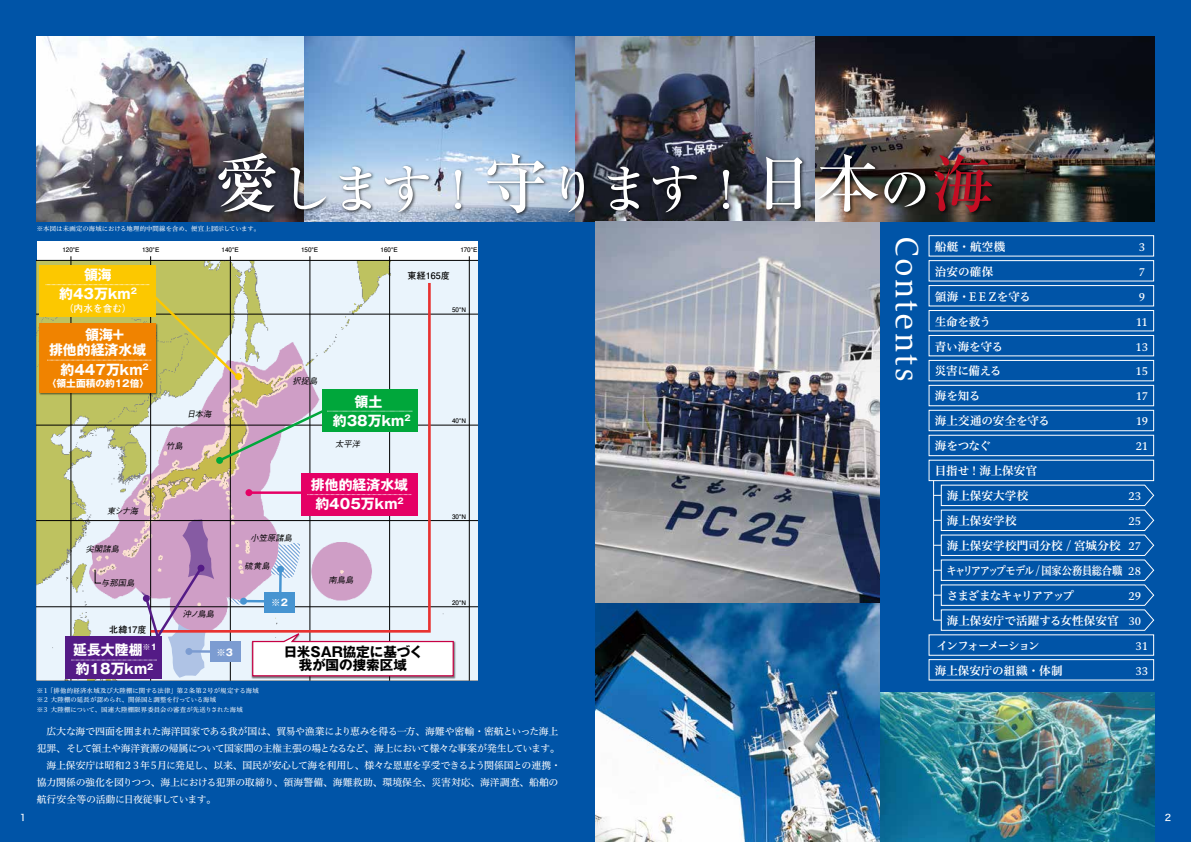
<style>
.page{position:relative;width:1191px;height:842px;background:#0054a7}
.page>*{position:absolute;margin:0;border:0;box-sizing:border-box;transform-origin:0 0}
.t1{font:500 51px "Ryumin Pr 6 N";color:#fff}
.t2{font:30px "Hiragino UD Serif Std W4";letter-spacing:.06em;color:#fff}
.t3{font:700 13.9px/15.3px "Gothic MB101 Pro";color:#fff;text-align:center}
.t4{font:700 13.5px/13.7px "Gothic MB101 Pro";color:#000;text-align:center}
.t5{font:11.6px/24.9px "Hiragino UD Serif Std W6";letter-spacing:-.015em;color:#fff;text-align:justify}
.t6{font:11.6px "Hiragino UD Serif Std W6";letter-spacing:-.135em;color:#fff}
.t7{font:11.6px "Hiragino UD Serif Std W6";letter-spacing:-.095em;color:#fff}
.t8{font:11.6px "Hiragino UD Serif Std W6";letter-spacing:.005em;color:#fff}
.t9{font:10.4px "Hiragino UD Serif Std W6";letter-spacing:-.02em;color:#fff}
.t10{font:9.9px/17px "Hiragino UD Serif Std W4";letter-spacing:-.04em;color:#fff}
.t11{font:700 9.7px "Gothic MB101 Pro";color:#fff}
.t12{font:700 9.7px "Futo Go B101 Pro";color:#fff}
.t13{font:700 9.4px "Gothic MB101 Pro";color:#fff}
.t14{font:9.2px "Hira Kaku Std W5";color:#fff}
.t15{font:700 9px "Futo Go B101 Pro";color:#000}
.t16{font:italic 500 8.3px "Gothic BBB Pro";color:#000}
.t17{font:6.4px/9.2px "Hiragino UD Serif Std W4";letter-spacing:.015em;color:#fff}
.t18{font:700 6.3px "Futo Go B101 Pro";color:#000}
.s1{font-size:63.8px}
.s2{font-size:63.8px;color:#c30d23}
.s3{font-size:10.4px}
</style>
<div class="page">
<img style="left:37px;top:37px;width:1117px;height:184px">
<img style="left:595px;top:234px;width:284px;height:608px">
<img style="left:879px;top:693px;width:275px;height:149px">
<img style="left:213px;top:148px;width:787px;height:86px">
<hr style="left:933px;top:481px;width:1px;height:139px;background:#fff">
<div style="left:928px;top:235px;width:225px;height:21px;border:1px solid #fff"></div>
<div style="left:928px;top:659px;width:225px;height:21px;border:1px solid #fff"></div>
<div style="left:928px;top:260px;width:225px;height:21px;border:1px solid #fff"></div>
<div style="left:928px;top:285px;width:225px;height:21px;border:1px solid #fff"></div>
<div style="left:928px;top:310px;width:225px;height:21px;border:1px solid #fff"></div>
<div style="left:928px;top:335px;width:225px;height:21px;border:1px solid #fff"></div>
<div style="left:928px;top:360px;width:225px;height:21px;border:1px solid #fff"></div>
<div style="left:928px;top:385px;width:225px;height:21px;border:1px solid #fff"></div>
<div style="left:928px;top:410px;width:225px;height:21px;border:1px solid #fff"></div>
<div style="left:928px;top:435px;width:225px;height:21px;border:1px solid #fff"></div>
<div style="left:928px;top:460px;width:225px;height:21px;border:1px solid #fff"></div>
<svg style="left:933px;top:485px;width:221px;height:146px"></svg>
<div style="left:37px;top:241px;width:441px;height:440px;background:#fff"></div>
<svg style="left:37px;top:260px;width:441px;height:421px;background:#d7dec9"></svg>
<hr style="left:469px;top:260px;width:1px;height:421px;background:#000">
<hr style="left:389px;top:260px;width:1px;height:421px;background:#000">
<hr style="left:310px;top:260px;width:1px;height:421px;background:#000">
<hr style="left:230px;top:260px;width:1px;height:421px;background:#000">
<hr style="left:150px;top:260px;width:1px;height:421px;background:#000">
<hr style="left:71px;top:260px;width:1px;height:421px;background:#000">
<hr style="left:37px;top:607px;width:441px;height:1px;background:#000">
<hr style="left:37px;top:520px;width:441px;height:1px;background:#000">
<hr style="left:37px;top:425px;width:441px;height:1px;background:#000">
<hr style="left:37px;top:314px;width:441px;height:1px;background:#000">
<svg style="left:148px;top:280px;width:284px;height:354px;background:#d9cfd6"></svg>
<img style="left:251px;top:632px;width:205px;height:47px">
<svg style="left:251px;top:630px;width:203px;height:47px"></svg>
<div style="left:40px;top:266px;width:116px;height:51px;background:#fcc800"></div>
<svg style="left:46px;top:284px;width:104px;height:1px"></svg>
<img style="left:39px;top:322px;width:120px;height:73px">
<div style="left:40px;top:323px;width:116px;height:69px;background:#f08300"></div>
<svg style="left:47px;top:294px;width:194px;height:86px"></svg>
<div style="left:322px;top:390px;width:95px;height:42px;background:#00a73b"></div>
<div style="left:245px;top:489px;width:7px;height:7px;background:#e50065;border-radius:50%"></div>
<hr style="left:249px;top:491px;width:59px;height:3px;background:#e50065">
<div style="left:240px;top:598px;width:7px;height:7px;background:#4694d1;border-radius:50%"></div>
<hr style="left:243px;top:600px;width:24px;height:2px;background:#4694d1">
<svg style="left:271px;top:543px;width:29px;height:52px"></svg>
<div style="left:66px;top:637px;width:96px;height:42px;background:#541b86"></div>
<svg style="left:71px;top:519px;width:143px;height:159px"></svg>
<div style="left:264px;top:592px;width:31px;height:20px;background:#4694d1"></div>
<div style="left:185px;top:648px;width:7px;height:7px;background:#7c9cd1;border-radius:50%"></div>
<hr style="left:189px;top:650px;width:24px;height:3px;background:#7c9cd1">
<div style="left:210px;top:641px;width:31px;height:21px;background:#7c9cd1"></div>
<div style="left:301px;top:473px;width:116px;height:42px;background:#e50065"></div>
<svg style="left:307px;top:494px;width:104px;height:1px"></svg>
<svg style="left:216px;top:407px;width:197px;height:57px"></svg>
<h1 class="t1" style="left:216px;top:149px;width:780px"><span class="s1">愛</span>します！<span class="s1">守</span>ります！<span class="s1">日本</span>の<span class="s2">海</span></h1>
<p class="t5" style="left:935px;top:233px;width:72px">船艇・航空機</p>
<p class="t9" style="left:1138px;top:239px;width:8px">3</p>
<p class="t17" style="left:37px;top:223px;width:225px">※本図は未画定の海域における地理的中間線を含め、便宜上図示しています。</p>
<h2 class="t2" style="left:929px;top:236px;width:148px;rotate:90deg">Contents</h2>
<p class="t18" style="left:62px;top:245px;width:19px">120°E</p>
<p class="t18" style="left:142px;top:245px;width:19px">130°E</p>
<p class="t18" style="left:222px;top:245px;width:19px">140°E</p>
<p class="t18" style="left:301px;top:245px;width:19px">150°E</p>
<p class="t18" style="left:380px;top:245px;width:19px">160°E</p>
<p class="t18" style="left:460px;top:245px;width:19px">170°E</p>
<p class="t5" style="left:935px;top:258px;width:60px">治安の確保</p>
<p class="t9" style="left:1138px;top:264px;width:8px">7</p>
<p class="t7" style="left:935px;top:287px;width:97px">領海・ＥＥＺを守る</p>
<p class="t9" style="left:1138px;top:289px;width:8px">9</p>
<p class="t5" style="left:935px;top:308px;width:58px">生命を救う</p>
<p class="t9" style="left:1135px;top:314px;width:13px">11</p>
<p class="t5" style="left:935px;top:333px;width:70px">青い海を守る</p>
<p class="t9" style="left:1135px;top:339px;width:14px">13</p>
<p class="t5" style="left:935px;top:358px;width:68px">災害に備える</p>
<p class="t9" style="left:1135px;top:364px;width:14px">15</p>
<p class="t5" style="left:935px;top:383px;width:47px">海を知る</p>
<p class="t9" style="left:1135px;top:389px;width:14px">17</p>
<p class="t5" style="left:935px;top:408px;width:116px">海上交通の安全を守る</p>
<p class="t9" style="left:1135px;top:414px;width:14px">19</p>
<p class="t5" style="left:935px;top:433px;width:57px">海をつなぐ</p>
<p class="t9" style="left:1135px;top:438px;width:14px">21</p>
<p class="t5" style="left:935px;top:458px;width:104px">目指せ ! 海上保安官</p>
<h3 class="t3" style="left:84px;top:266px;width:29px">領海</h3>
<p class="t12" style="left:64px;top:300px;width:70px">（内水を含む）</p>
<h3 class="t3" style="left:49px;top:325px;width:113px">領海＋<br>排他的経済水域　</h3>
<h3 class="t3" style="left:61px;top:360px;width:90px">約447万km<sup>2</sup></h3>
<p class="t11" style="left:47px;top:375px;width:104px">〈領土面積の約12倍〉</p>
<p class="t15" style="left:408px;top:268px;width:44px">東経165度</p>
<h3 class="t3" style="left:59px;top:284px;width:79px">約43万km<sup>2</sup></h3>
<p class="t18" style="left:452px;top:305px;width:16px">50°N</p>
<p class="t16" style="left:292px;top:374px;width:29px">択捉島</p>
<h3 class="t3" style="left:333px;top:390px;width:79px;line-height:19.1px">領土<br>約38万km<sup>2</sup></h3>
<p class="t16" style="left:187px;top:407px;width:28px">日本海</p>
<p class="t18" style="left:452px;top:416px;width:16px">40°N</p>
<p class="t16" style="left:335px;top:438px;width:29px">太平洋</p>
<p class="t16" style="left:166px;top:440px;width:20px">竹島</p>
<h3 class="t3" style="left:311px;top:475px;width:99px">排他的経済水域</h3>
<p class="t8" style="left:947px;top:487px;width:83px">海上保安大学校</p>
<p class="t9" style="left:1128px;top:488px;width:14px">23</p>
<p class="t5" style="left:947px;top:508px;width:71px">海上保安学校</p>
<p class="t9" style="left:1128px;top:513px;width:14px">25</p>
<p class="t5" style="left:946px;top:533px;width:196px">海上保安学校門司分校 / 宮城分校 <span class="s3">27</span>キャリアアップモデル/ 国家公務員総合職 <span class="s3">28</span>さまざまなキャリアアップ</p>
<h3 class="t3" style="left:315px;top:494px;width:90px">約405万km<sup>2</sup></h3>
<p class="t16" style="left:107px;top:504px;width:35px">東シナ海</p>
<p class="t18" style="left:452px;top:512px;width:16px">30°N</p>
<p class="t16" style="left:250px;top:531px;width:45px">小笠原諸島</p>
<p class="t16" style="left:86px;top:542px;width:37px">尖閣諸島</p>
<p class="t16" style="left:245px;top:559px;width:29px">硫黄島</p>
<p class="t16" style="left:328px;top:573px;width:29px">南鳥島</p>
<p class="t16" style="left:101px;top:576px;width:37px">与那国島</p>
<p class="t9" style="left:1128px;top:588px;width:14px">29</p>
<p class="t5" style="left:947px;top:607px;width:196px">海上保安庁で活躍する女性保安官 <span class="s3">30</span></p>
<p class="t13" style="left:271px;top:595px;width:18px">※2</p>
<p class="t18" style="left:452px;top:597px;width:16px">20°N</p>
<p class="t16" style="left:183px;top:607px;width:35px">沖ノ鳥島</p>
<p class="t15" style="left:109px;top:623px;width:39px">北緯17度</p>
<h3 class="t3" style="left:73px;top:640px;width:85px">延長大陸棚<sup>※1</sup></h3>
<h3 class="t3" style="left:76px;top:660px;width:79px">約18万km<sup>2</sup></h3>
<p class="t13" style="left:216px;top:644px;width:18px">※3</p>
<p class="t17" style="left:37px;top:686px;width:223px">※１ 「排他的経済水域及び大陸棚に関する法律」第２条第２号が規定する海域※２ 大陸棚の延長が認められ、関係国と調整を行っている海域<br>※３ 大陸棚について、国連大陸棚限界委員会の審査が先送りされた海域</p>
<h3 class="t4" style="left:284px;top:643px;width:141px">日米SAR協定に基づく我が国の捜索区域</h3>
<p class="t10" style="left:37px;top:722px;width:526px">　広大な海で四面を囲まれた海洋国家である我が国は、貿易や漁業により恵みを得る一方、海難や密輸・密航といった海上犯罪、そして領土や海洋資源の帰属について国家間の主権主張の場となるなど、海上において様々な事案が発生しています。　海上保安庁は昭和２３年５月に発足し、以来、国民が安心して海を利用し、様々な恩恵を享受できるよう関係国との連携・協力関係の強化を図りつつ、海上における犯罪の取締り、領海警備、海難救助、環境保全、災害対応、海洋調査、船舶の航行安全等の活動に日夜従事しています。</p>
<p class="t6" style="left:936px;top:637px;width:105px">インフォーメーション</p>
<p class="t9" style="left:1135px;top:638px;width:14px">31</p>
<p class="t5" style="left:935px;top:657px;width:129px">海上保安庁の組織・体制</p>
<p class="t9" style="left:1135px;top:663px;width:14px">33</p>
<p class="t14" style="left:20px;top:810px;width:8px">1</p>
<p class="t14" style="left:1164px;top:810px;width:8px">2</p>
</div>
